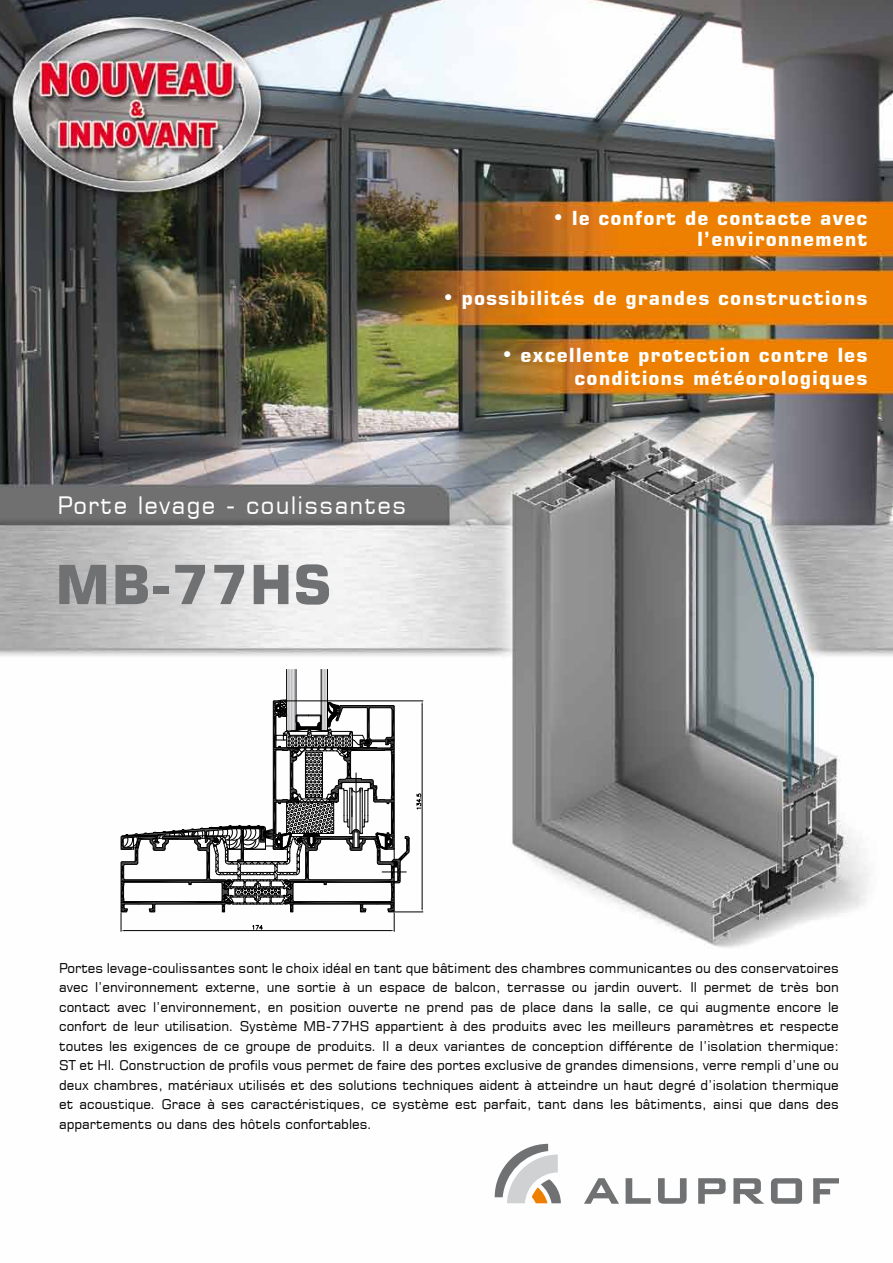
<style>
.page{position:relative;width:893px;height:1263px;background:#fff}
.page>*{position:absolute;margin:0;border:0;box-sizing:border-box;transform-origin:0 0}
.t1{font:54px "Square 721 EU Bold";letter-spacing:.025em;color:#707172}
.t2{font:24px "Square 721 EU Normal";letter-spacing:.05em;color:#fff}
.t3{font:19.5px/21px "Square 721 EU Bold";letter-spacing:.05em;color:#fff;text-align:right}
.t4{font:13.5px/19.5px "Square 721 EU Normal";color:#000;text-align:justify}
.s1{font-family:"Square 721 EU Normal";font-size:21px}
</style>
<div class="page">
<img style="left:0;top:0;width:893px;height:1204px">
<svg style="left:495px;top:1144px;width:66px;height:59px"></svg>
<svg style="left:626px;top:1178px;width:25px;height:26px"></svg>
<svg style="left:658px;top:1178px;width:29px;height:26px"></svg>
<svg style="left:584px;top:1178px;width:35px;height:26px"></svg>
<svg style="left:698px;top:1178px;width:28px;height:26px"></svg>
<svg style="left:733px;top:1178px;width:31px;height:26px"></svg>
<svg style="left:771px;top:1178px;width:31px;height:26px"></svg>
<svg style="left:813px;top:1178px;width:26px;height:26px"></svg>
<svg style="left:121px;top:669px;width:302px;height:262px"></svg>
<h3 class="t3" style="left:552px;top:208px;width:317px"><span class="s1">•</span> le confort de contacte avec l’environnement</h3>
<h3 class="t3" style="left:442px;top:288px;width:427px"><span class="s1">•</span> possibilités de grandes constructions</h3>
<h3 class="t3" style="left:501px;top:344px;width:368px;line-height:23.4px"><span class="s1">•</span> excellente protection contre les conditions météorologiques</h3>
<h2 class="t2" style="left:57px;top:490px;width:350px">Porte levage - coulissantes</h2>
<h1 class="t1" style="left:55px;top:551px;width:277px">MB-77HS</h1>
<p class="t4" style="left:59px;top:958px;width:781px">Portes levage-coulissantes sont le choix idéal en tant que bâtiment des chambres communicantes ou des conservatoires avec l’environnement externe, une sortie à un espace de balcon, terrasse ou jardin ouvert. Il permet de très bon contact avec l’environnement, en position ouverte ne prend pas de place dans la salle, ce qui augmente encore le confort de leur utilisation. Système MB-77HS appartient à des produits avec les meilleurs paramètres et respecte toutes les exigences de ce groupe de produits. Il a deux variantes de conception différente de l’isolation thermique:<br>ST et HI. Construction de profils vous permet de faire des portes exclusive de grandes dimensions, verre rempli d’une ou deux chambres, matériaux utilisés et des solutions techniques aident à atteindre un haut degré d’isolation thermique et acoustique. Grace à ses caractéristiques, ce système est parfait, tant dans les bâtiments, ainsi que dans des appartements ou dans des hôtels confortables.</p>
</div>
